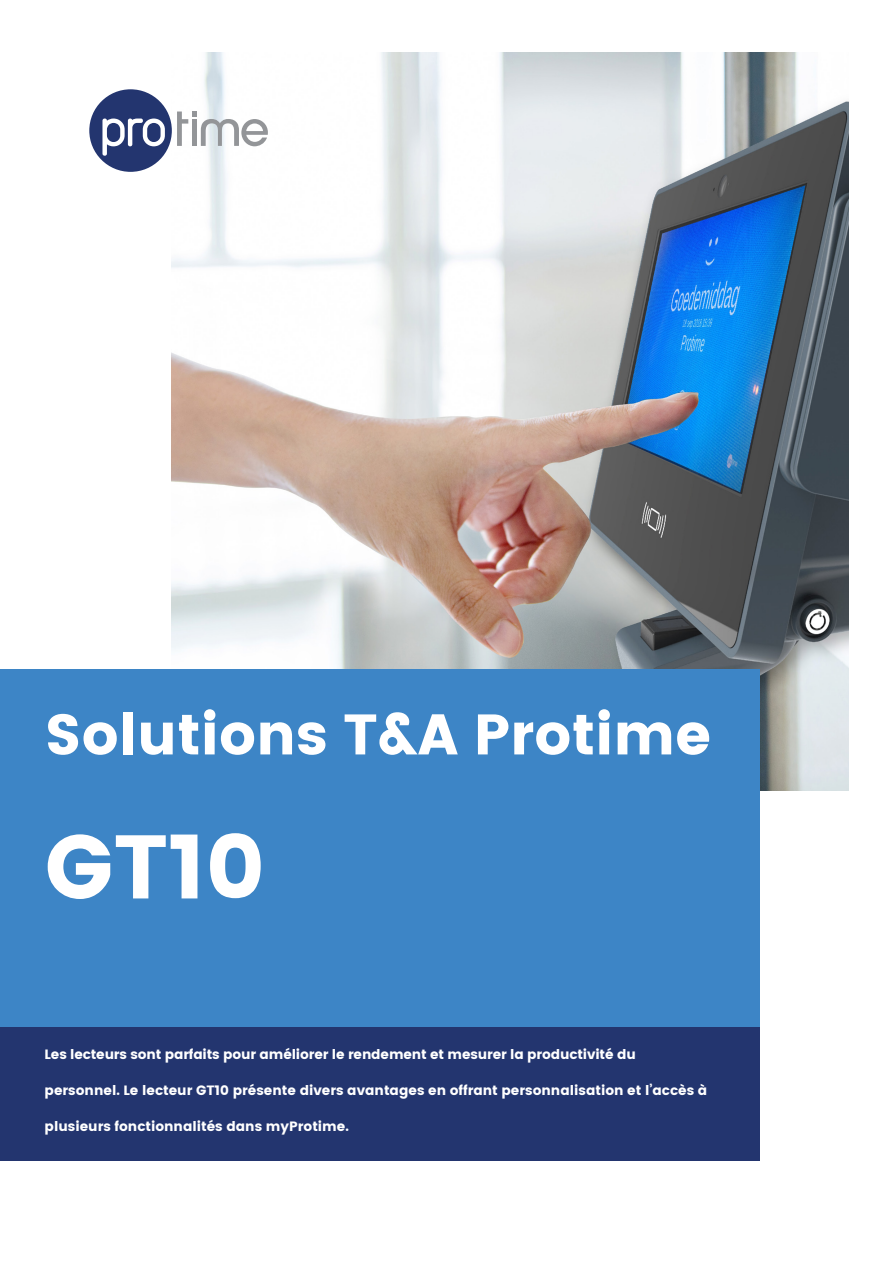
<style>
.page{position:relative;width:893px;height:1263px;background:#fff}
.page>*{position:absolute;margin:0;border:0;box-sizing:border-box;transform-origin:0 0}
.t1{font:90px "Poppins";color:#fff}
.t2{font:57px "Poppins";color:#fff}
.t3{font:13.5px "Poppins";color:#fff}
</style>
<div class="page">
<img style="left:171px;top:53px;width:677px;height:738px">
<div style="left:0;top:670px;width:759px;height:357px;background:#3d85c6"></div>
<div style="left:0;top:1027px;width:759px;height:134px;background:#23356f"></div>
<svg style="left:177px;top:112px;width:91px;height:34px"></svg>
<div style="left:89px;top:89px;width:83px;height:83px;background:#23356f;border-radius:50%"></div>
<svg style="left:102px;top:119px;width:63px;height:37px"></svg>
<h2 class="t2" style="left:45px;top:701px;width:668px">Solutions T&amp;A Protime</h2>
<h1 class="t1" style="left:45px;top:815px;width:222px">GT10</h1>
<p class="t3" style="left:45px;top:1046px;width:593px">Les lecteurs sont parfaits pour améliorer le rendement et mesurer la productivité du</p>
<p class="t3" style="left:45px;top:1082px;width:664px">personnel. Le lecteur GT10 présente divers avantages en offrant personnalisation et l’accès à</p>
<p class="t3" style="left:45px;top:1118px;width:306px">plusieurs fonctionnalités dans myProtime.</p>
</div>
